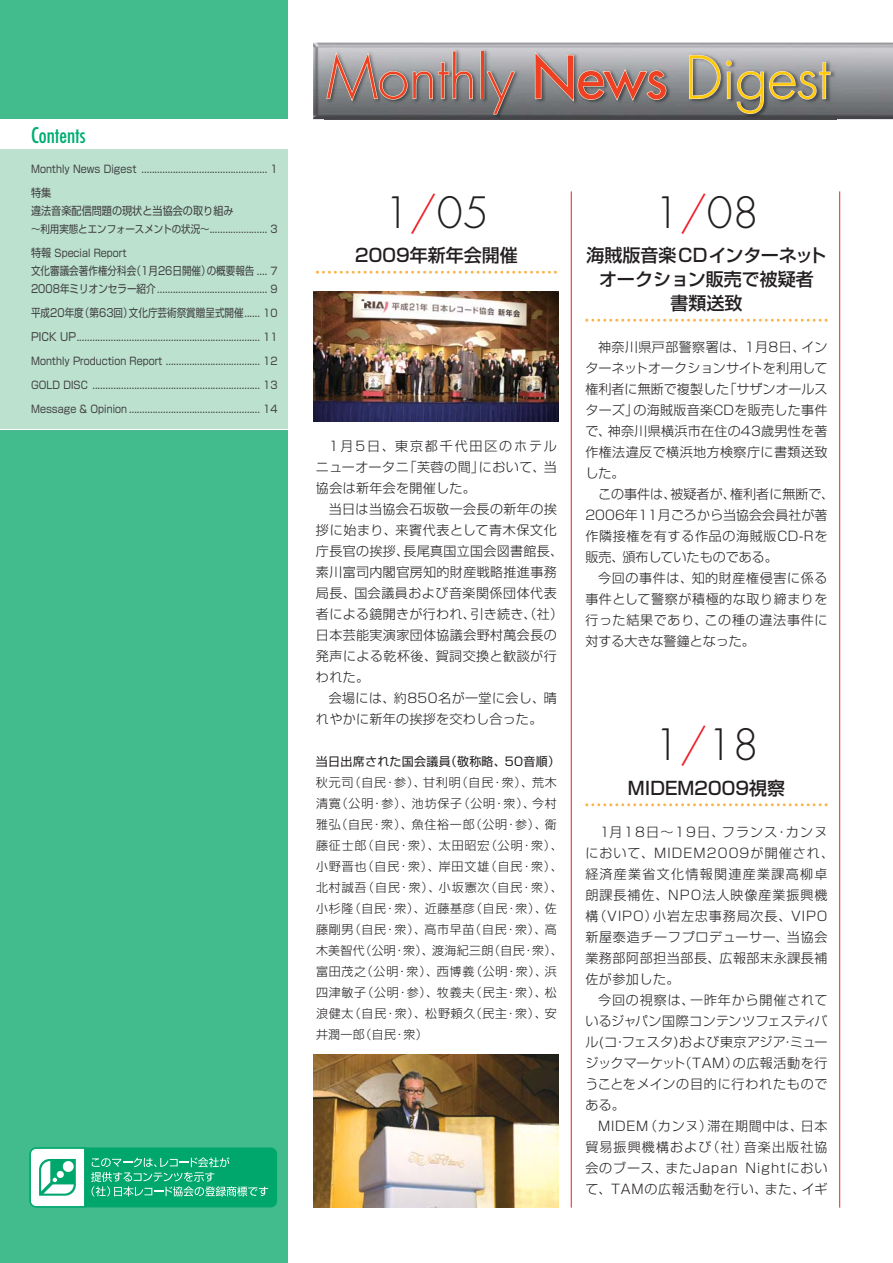
<style>
.page{position:relative;width:893px;height:1263px;background:#fff}
.page>*{position:absolute;margin:0;border:0;box-sizing:border-box;transform-origin:0 0}
.t1{font:300 42px "Futura";color:#231f20}
.t2{font:condensed 21px "Futura";color:#00ae74}
.t3{font:500 18px/24px "Shin Go";color:#231f20;text-align:center}
.t4{font:300 13.05px/21px "Shin Go";letter-spacing:.035em;color:#231f20;text-align:justify}
.t5{font:300 13.05px/21px "Shin Go";letter-spacing:.075em;color:#231f20}
.t6{font:300 13.05px/21px "Shin Go";color:#231f20}
.t7{font:300 12px/21px "Shin Go";letter-spacing:.06em;color:#231f20}
.t8{font:12px "Shin Go";letter-spacing:.025em;color:#231f20}
.t9{font:11.25px/24px "Shin Go";color:#403f41;scale:.85 1}
.t10{font:11.25px/24px "Shin Go";color:#403f41;scale:.9 1}
.t11{font:10.5px "Shin Go";color:#403f41;scale:.9 1}
.s1{font-size:10.5px}
.s2{font-size:11.25px}
.s3{color:#ed1c24}
</style>
<div class="page">
<div style="left:0;top:0;width:288px;height:1263px;background:#42bb8d"></div>
<div style="left:0;top:119px;width:288px;height:311px;background:#bce1cf"></div>
<svg style="left:316px;top:271px;width:241px;height:3px"></svg>
<svg style="left:585px;top:319px;width:242px;height:3px"></svg>
<svg style="left:585px;top:803px;width:242px;height:3px"></svg>
<div style="left:0;top:119px;width:290px;height:30px;background:#fff"></div>
<hr style="left:0;top:429px;width:289px;height:1px;background:#fff">
<hr style="left:571px;top:191px;width:1px;height:1017px;background:#ed1c24">
<hr style="left:839px;top:191px;width:1px;height:1017px;background:#ed1c24">
<img style="left:313px;top:43px;width:580px;height:76px">
<img style="left:325px;top:48px;width:512px;height:72px">
<svg style="left:326px;top:50px;width:505px;height:65px;background:#9e8c85"></svg>
<div style="left:30px;top:1148px;width:246px;height:59px;background:#00a76d;border-radius:6px"></div>
<svg style="left:29px;top:1147px;width:239px;height:61px"></svg>
<img style="left:313px;top:1054px;width:245px;height:154px">
<img style="left:313px;top:292px;width:245px;height:129px">
<h2 class="t2" style="left:31px;top:125px;width:56px">Contents</h2>
<p class="t10" style="left:31px;top:158px;width:276px"><span class="s1">Monthly News Digest</span> ................................................ <span class="s1">1</span>特集</p>
<p class="t10" style="left:31px;top:203px;width:276px;line-height:18px">違法音楽配信問題の現状と当協会の取り組み<br><span class="s1">～利用実態とエンフォースメントの状況～</span>...................... <span class="s1">3</span></p>
<p class="t11" style="left:31px;top:249px;width:108px"><span class="s2">特報</span> Special Report</p>
<p class="t9" style="left:31px;top:263px;width:292px;line-height:18px">文化審議会著作権分科会（1月26日開催）の概要報告 .... <span class="s1">7<br></span>2008年ミリオンセラー紹介 .......................................... <span class="s1">9</span></p>
<p class="t9" style="left:31px;top:302px;width:292px;text-align:justify">平成20年度（第63回）文化庁芸術祭賞贈呈式開催...... <span class="s1">10<br></span>PICK UP...................................................................... <span class="s1">11<br>Monthly Production Report</span> .................................... <span class="s1">12<br>GOLD DISC</span> ................................................................ <span class="s1">13<br>Message &amp; Opinion</span> .................................................. <span class="s1">14</span></p>
<h1 class="t1" style="left:384px;top:193px;width:106px">1<span class="s3">/</span>05</h1>
<h3 class="t3" style="left:355px;top:245px;width:164px">2009年新年会開催</h3>
<p class="t4" style="left:316px;top:438px;width:242px;text-indent:13px">1月5日、東京都千代田区のホテルニューオータニ「芙蓉の間」において、当協会は新年会を開催した。</p>
<p class="t4" style="left:316px;top:501px;width:249px;text-align:left;text-indent:13px">当日は当協会石坂敬一会長の新年の挨拶に始まり、来賓代表として青木保文化庁長官の挨拶、長尾真国立国会図書館長、素川富司内閣官房知的財産戦略推進事務局長、国会議員および音楽関係団体代表者による鏡開きが行われ、引き続き、（社）日本芸能実演家団体協議会野村萬会長の発声による乾杯後、賀詞交換と歓談が行われた。</p>
<p class="t4" style="left:316px;top:690px;width:242px;text-indent:13px">会場には、約850名が一堂に会し、晴れやかに新年の挨拶を交わし合った。</p>
<p class="t8" style="left:316px;top:757px;width:246px">当日出席された国会議員（敬称略、50音順）</p>
<p class="t7" style="left:316px;top:774px;width:248px">秋元司（自民・参）、甘利明（自民・衆）、荒木清寛（公明・参）、池坊保子（公明・衆）、今村雅弘（自民・衆）、魚住裕一郎（公明・参）、衛藤征士郎（自民・衆）、太田昭宏（公明・衆）、小野晋也（自民・衆）、岸田文雄（自民・衆）、北村誠吾（自民・衆）、小坂憲次（自民・衆）、小杉隆（自民・衆）、近藤基彦（自民・衆）、佐藤剛男（自民・衆）、高市早苗（自民・衆）、高木美智代（公明・衆）、渡海紀三朗（自民・衆）、富田茂之（公明・衆）、西博義（公明・衆）、浜四津敏子（公明・参）、牧義夫（民主・衆）、松浪健太（自民・衆）、松野頼久（民主・衆）、安井潤一郎（自民・衆）</p>
<h1 class="t1" style="left:654px;top:193px;width:106px">1<span class="s3">/</span>08</h1>
<h3 class="t3" style="left:586px;top:245px;width:241px">海賊版音楽ＣＤインターネットオークション販売で被疑者<br>書類送致</h3>
<p class="t4" style="left:585px;top:339px;width:244px;text-indent:13px">神奈川県戸部警察署は、1月8日、インターネットオークションサイトを利用して権利者に無断で複製した「サザンオールスターズ」の海賊版音楽CDを販売した事件で、神奈川県横浜市在住の43歳男性を著作権法違反で横浜地方検察庁に書類送致した。</p>
<p class="t6" style="left:585px;top:486px;width:250px;text-indent:13px">この事件は、被疑者が、権利者に無断で、<br>2006年11月ごろから当協会会員社が著作隣接権を有する作品の海賊版CD-Rを販売、頒布していたものである。</p>
<p class="t4" style="left:585px;top:570px;width:244px;text-indent:13px">今回の事件は、知的財産権侵害に係る事件として警察が積極的な取り締まりを行った結果であり、この種の違法事件に対する大きな警鐘となった。</p>
<h1 class="t1" style="left:654px;top:726px;width:106px">1<span class="s3">/</span>18</h1>
<h3 class="t3" style="left:628px;top:778px;width:159px">MIDEM2009視察</h3>
<p class="t5" style="left:585px;top:823px;width:250px;text-indent:13px">１月18日～19日、フランス・カンヌにおいて、MIDEM2009が開催され、経済産業省文化情報関連産業課高柳卓朗課長補佐、NPO法人映像産業振興機構（VIPO）小岩左忠事務局次長、VIPO新屋泰造チーフプロデューサー、当協会業務部阿部担当部長、広報部末永課長補佐が参加した。</p>
<p class="t4" style="left:585px;top:991px;width:244px;text-indent:13px">今回の視察は、一昨年から開催されているジャパン国際コンテンツフェスティバル(コ・フェスタ)および東京アジア・ミュージックマーケット（TAM）の広報活動を行うことをメインの目的に行われたものである。</p>
<p class="t4" style="left:585px;top:1117px;width:244px;text-indent:13px">MIDEM（カンヌ）滞在期間中は、日本貿易振興機構および（社）音楽出版社協会のブース、またJapan Nightにおいて、TAMの広報活動を行い、また、イギ</p>
</div>
